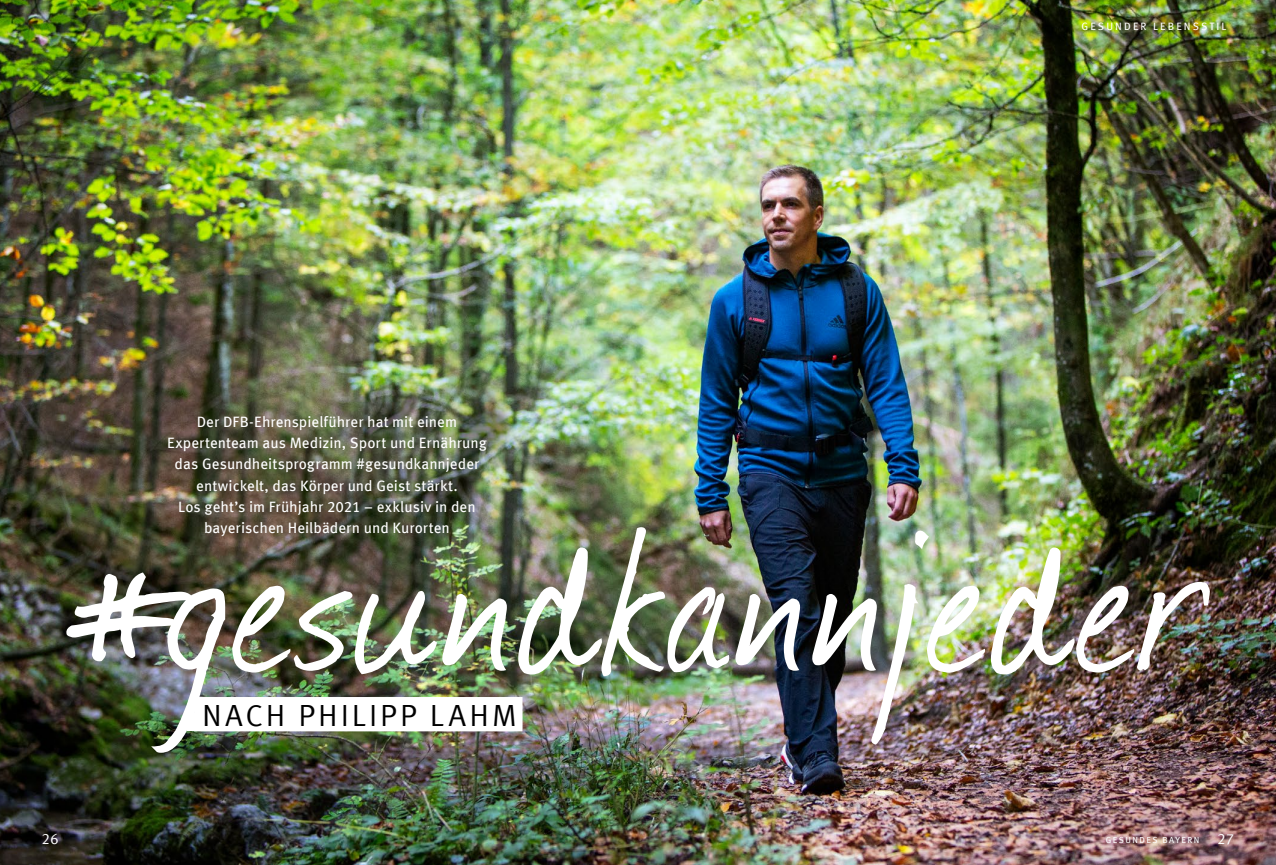
<style>
.page{position:relative;width:1276px;height:865px;background:#fff}
.page>*{position:absolute;margin:0;border:0;box-sizing:border-box;transform-origin:0 0}
.t1{font:250px "Journal";letter-spacing:.02em;color:#fff}
.t2{font:30.5px "Meta Offc Norm";letter-spacing:.1em;color:#000}
.t3{font:15px/21.2px "Meta Offc";color:#fff;text-align:center}
.t4{font:15px "Meta Offc Norm";color:#fff}
.t5{font:10.62px "Meta Offc";letter-spacing:.2em;color:#fff}
.t6{font:8.75px "Meta Offc";letter-spacing:.17em;color:#fff}
.s1{font-family:"Meta Offc Norm";font-size:15px}
</style>
<div class="page">
<img style="left:0;top:0;width:1276px;height:865px">
<div style="left:194px;top:697px;width:328px;height:34px;background:#fff"></div>
<div style="left:187px;top:713px;width:12px;height:18px;background:#fff"></div>
<p class="t5" style="left:1081px;top:20px;width:111px">Gesund er Leb enss</p>
<p class="t5" style="left:1209px;top:20px;width:19px">til</p>
<p class="t3" style="left:167px;top:411px;width:321px">Der DFB-Ehrenspielführer hat mit einem Expertenteam aus Medizin, Sport und Ernährung das Gesundheitsprogramm #gesundkannjeder entwickelt, das Körper und Geist stärkt.<br>Los geht’s im Frühjahr 2021 – exklusiv in den bayerischen Heilbädern und Kurorten</p>
<h1 class="t1" style="left:63px;top:427px;width:1140px">#gesundkannjeder</h1>
<h2 class="t2" style="left:202px;top:697px;width:316px">NACH PHILIPP LAHM</h2>
<p class="t4" style="left:42px;top:829px;width:19px">26</p>
<p class="t6" style="left:1105px;top:835px;width:130px">GE SU NDE S BAYER N <span class="s1">27</span></p>
</div>
